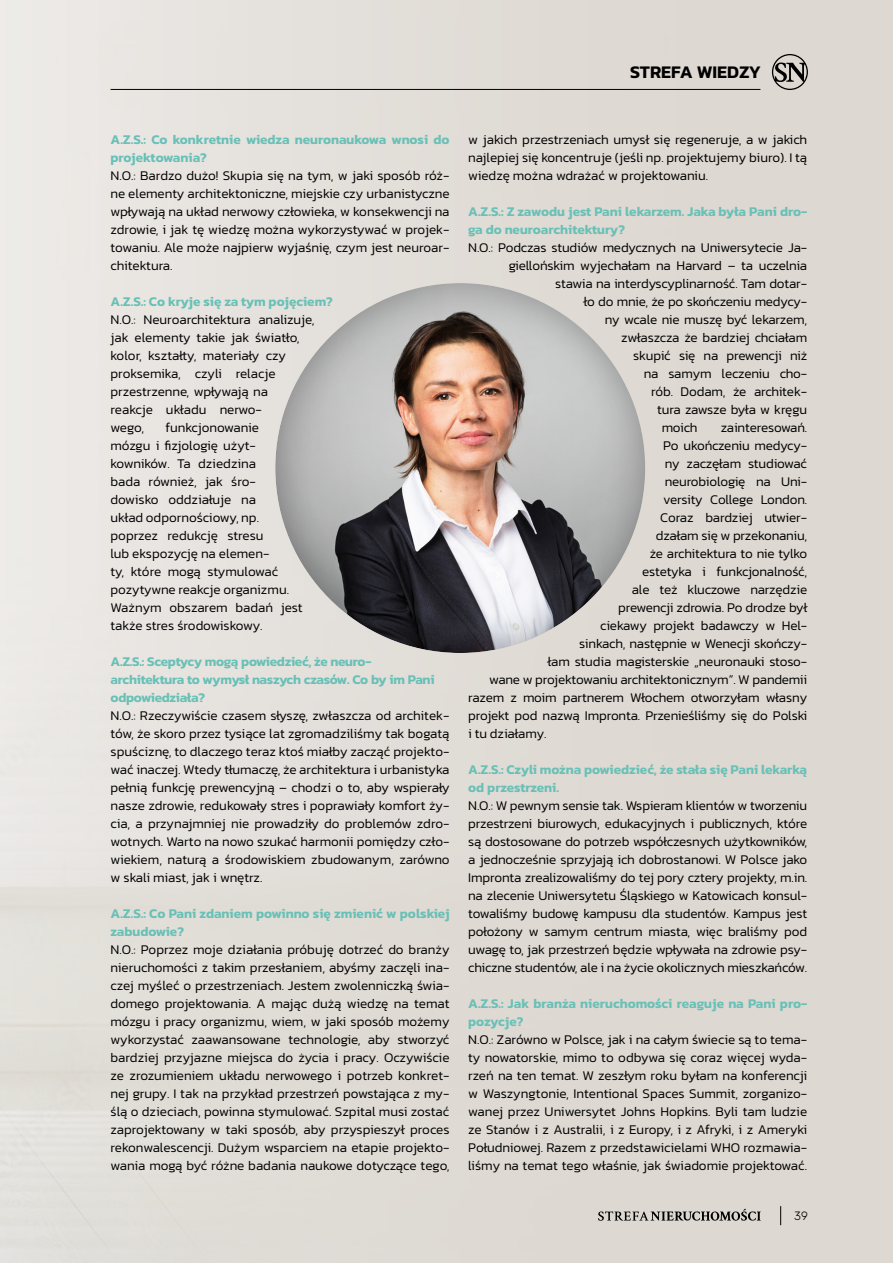
<style>
.page{position:relative;width:893px;height:1263px;background:#ddd8d1}
.page>*{position:absolute;margin:0;border:0;box-sizing:border-box;transform-origin:0 0}
.t1{font:600 18px "Kanit";color:#000}
.t2{font:300 13.5px/18px "Kanit";letter-spacing:-.01em;color:#000;text-align:justify}
.t3{font:600 13.5px/18px "Kanit";letter-spacing:-.005em;color:#68c0b6}
.t4{font:300 13.5px "Kanit";letter-spacing:-.03em;color:#000}
.t5{font:300 12px "Rubik";color:#000}
</style>
<div class="page">
<hr style="left:111px;top:89px;width:649px;height:1px;background:#000">
<svg style="left:772px;top:54px;width:36px;height:36px"></svg>
<svg style="left:780px;top:1206px;width:1px;height:19px"></svg>
<svg style="left:598px;top:1209px;width:163px;height:12px"></svg>
<div style="left:273px;top:281px;width:372px;height:372px;background:#000;opacity:.29"></div>
<h1 class="t1" style="left:630px;top:58px;width:132px">STREFA WIEDZY</h1>
<p class="t3" style="left:111px;top:130px;width:340px">A.Z.S.: Co konkretnie wiedza neuronaukowa wnosi do projektowania?</p>
<p class="t2" style="left:111px;top:166px;width:341px">N.O.: Bardzo dużo! Skupia się na tym, w jaki sposób róż&shy;ne elementy architektoniczne, miejskie czy urbanistyczne wpływają na układ nerwowy człowieka, w konsekwencji na zdrowie, i jak tę wiedzę można wykorzystywać w projek&shy;towaniu. Ale może najpierw wyjaśnię, czym jest neuroar&shy;chitektura.</p>
<p class="t3" style="left:111px;top:292px;width:224px">A.Z.S.: Co kryje się za tym pojęciem?</p>
<p class="t2" style="left:111px;top:310px;width:205px;text-align:left">N.O.: Neuroarchitektura analizuje, jak elementy takie jak światło, kolor, kształty, materiały czy proksemika, czyli relacje przestrzenne, wpływają na<br>reakcje układu nerwo-<br>wego,</p>
<p class="t2" style="left:111px;top:418px;width:193px;text-align:left;text-indent:55px">funkcjonowanie<br>mózgu i fizjologię użyt&shy;kowników. Ta dziedzina<br>bada również, jak śro&shy;dowisko oddziałuje na<br>układ odpornościowy, np. poprzez redukcję stresu<br>lub ekspozycję na elemen-<br>ty, które mogą stymulować pozytywne reakcje organizmu.<br>Ważnym obszarem badań jest także stres środowiskowy.</p>
<p class="t3" style="left:111px;top:652px;width:325px">A.Z.S.: Sceptycy mogą powiedzieć, że neuro&shy;architektura to wymysł naszych czasów. Co by im Pani odpowiedziała?</p>
<p class="t2" style="left:111px;top:706px;width:341px">N.O.: Rzeczywiście czasem słyszę, zwłaszcza od architek&shy;tów, że skoro przez tysiące lat zgromadziliśmy tak bogatą spuściznę, to dlaczego teraz ktoś miałby zacząć projekto&shy;wać inaczej. Wtedy tłumaczę, że architektura i urbanistyka pełnią funkcję prewencyjną – chodzi o to, aby wspierały nasze zdrowie, redukowały stres i poprawiały komfort ży&shy;cia, a przynajmniej nie prowadziły do problemów zdro&shy;wotnych. Warto na nowo szukać harmonii pomiędzy czło&shy;wiekiem, naturą a środowiskiem zbudowanym, zarówno w skali miast, jak i wnętrz.</p>
<p class="t3" style="left:111px;top:904px;width:340px">A.Z.S.: Co Pani zdaniem powinno się zmienić w polskiej zabudowie?</p>
<p class="t2" style="left:111px;top:940px;width:341px">N.O.: Poprzez moje działania próbuję dotrzeć do branży nieruchomości z takim przesłaniem, abyśmy zaczęli ina&shy;czej myśleć o przestrzeniach. Jestem zwolenniczką świa&shy;domego projektowania. A mając dużą wiedzę na temat mózgu i pracy organizmu, wiem, w jaki sposób możemy wykorzystać zaawansowane technologie, aby stworzyć bardziej przyjazne miejsca do życia i pracy. Oczywiście ze zrozumieniem układu nerwowego i potrzeb konkret&shy;nej grupy. I tak na przykład przestrzeń powstająca z my&shy;ślą o dzieciach, powinna stymulować. Szpital musi zostać zaprojektowany w taki sposób, aby przyspieszył proces rekonwalescencji. Dużym wsparciem na etapie projekto&shy;wania mogą być różne badania naukowe dotyczące tego,</p>
<p class="t2" style="left:468px;top:130px;width:341px">w jakich przestrzeniach umysł się regeneruje, a w jakich najlepiej się koncentruje (jeśli np. projektujemy biuro). I tą wiedzę można wdrażać w projektowaniu.</p>
<p class="t3" style="left:468px;top:202px;width:340px">A.Z.S.: Z zawodu jest Pani lekarzem. Jaka była Pani dro&shy;ga do neuroarchitektury?</p>
<p class="t2" style="left:468px;top:238px;width:341px">N.O.: Podczas studiów medycznych na Uniwersytecie Ja-</p>
<p class="t2" style="left:509px;top:256px;width:300px">giellońskim wyjechałam na Harvard – ta uczelnia</p>
<p class="t2" style="left:555px;top:274px;width:254px">stawia na interdyscyplinarność. Tam dotar-</p>
<p class="t2" style="left:584px;top:292px;width:225px">ło do mnie, że po skończeniu medycy-</p>
<p class="t2" style="left:605px;top:310px;width:204px">ny wcale nie muszę być lekarzem,</p>
<p class="t2" style="left:621px;top:328px;width:188px">zwłaszcza że bardziej chciałam</p>
<p class="t2" style="left:633px;top:346px;width:176px">skupić się na prewencji niż</p>
<p class="t2" style="left:644px;top:364px;width:165px">na samym leczeniu cho-</p>
<p class="t2" style="left:651px;top:382px;width:157px">rób. Dodam, że architek-</p>
<p class="t2" style="left:657px;top:400px;width:152px">tura zawsze była w kręgu</p>
<p class="t2" style="left:662px;top:418px;width:37px">moich</p>
<p class="t2" style="left:721px;top:418px;width:88px">zainteresowań.</p>
<p class="t2" style="left:663px;top:436px;width:146px">Po ukończeniu medycy-</p>
<p class="t2" style="left:665px;top:454px;width:144px">ny zaczęłam studiować</p>
<p class="t2" style="left:665px;top:472px;width:144px">neurobiologię na Uni-</p>
<p class="t2" style="left:663px;top:490px;width:145px">versity College London.</p>
<p class="t2" style="left:660px;top:508px;width:149px">Coraz bardziej utwier-</p>
<p class="t2" style="left:656px;top:526px;width:153px">dzałam się w przekonaniu,</p>
<p class="t2" style="left:650px;top:544px;width:159px">że architektura to nie tylko</p>
<p class="t2" style="left:642px;top:562px;width:166px">estetyka i funkcjonalność,</p>
<p class="t2" style="left:632px;top:580px;width:177px">ale też kluczowe narzędzie</p>
<p class="t4" style="left:618px;top:598px;width:190px">prewencji zdrowia. Po drodze był</p>
<p class="t2" style="left:600px;top:616px;width:208px">ciekawy projekt badawczy w Hel-</p>
<p class="t2" style="left:579px;top:634px;width:229px">sinkach, następnie w Wenecji skończy-</p>
<p class="t2" style="left:548px;top:652px;width:261px">łam studia magisterskie „neuronauki stoso-</p>
<p class="t2" style="left:489px;top:670px;width:320px">wane w projektowaniu architektonicznym”. W pandemii</p>
<p class="t2" style="left:468px;top:688px;width:340px">razem z moim partnerem Włochem otworzyłam własny</p>
<p class="t2" style="left:468px;top:706px;width:341px">projekt pod nazwą Impronta. Przenieśliśmy się do Polski</p>
<p class="t2" style="left:468px;top:724px;width:80px">i tu działamy.</p>
<p class="t3" style="left:468px;top:760px;width:341px">A.Z.S.: Czyli można powiedzieć, że stała się Pani lekarką od przestrzeni.</p>
<p class="t2" style="left:468px;top:796px;width:341px">N.O.: W pewnym sensie tak. Wspieram klientów w tworzeniu przestrzeni biurowych, edukacyjnych i publicznych, które są dostosowane do potrzeb współczesnych użytkowników, a jednocześnie sprzyjają ich dobrostanowi. W Polsce jako Impronta zrealizowaliśmy do tej pory cztery projekty, m.in. na zlecenie Uniwersytetu Śląskiego w Katowicach konsul&shy;towaliśmy budowę kampusu dla studentów. Kampus jest położony w samym centrum miasta, więc braliśmy pod uwagę to, jak przestrzeń będzie wpływała na zdrowie psy&shy;chiczne studentów, ale i na życie okolicznych mieszkańców.</p>
<p class="t3" style="left:468px;top:994px;width:340px">A.Z.S.: Jak branża nieruchomości reaguje na Pani pro&shy;pozycje?</p>
<p class="t2" style="left:468px;top:1030px;width:341px">N.O.: Zarówno w Polsce, jak i na całym świecie są to tema&shy;ty nowatorskie, mimo to odbywa się coraz więcej wyda&shy;rzeń na ten temat. W zeszłym roku byłam na konferencji w Waszyngtonie, Intentional Spaces Summit, zorganizo&shy;wanej przez Uniwersytet Johns Hopkins. Byli tam ludzie ze Stanów i z Australii, i z Europy, i z Afryki, i z Ameryki Południowej. Razem z przedstawicielami WHO rozmawia&shy;liśmy na temat tego właśnie, jak świadomie projektować.</p>
<p class="t5" style="left:794px;top:1209px;width:15px">39</p>
</div>
